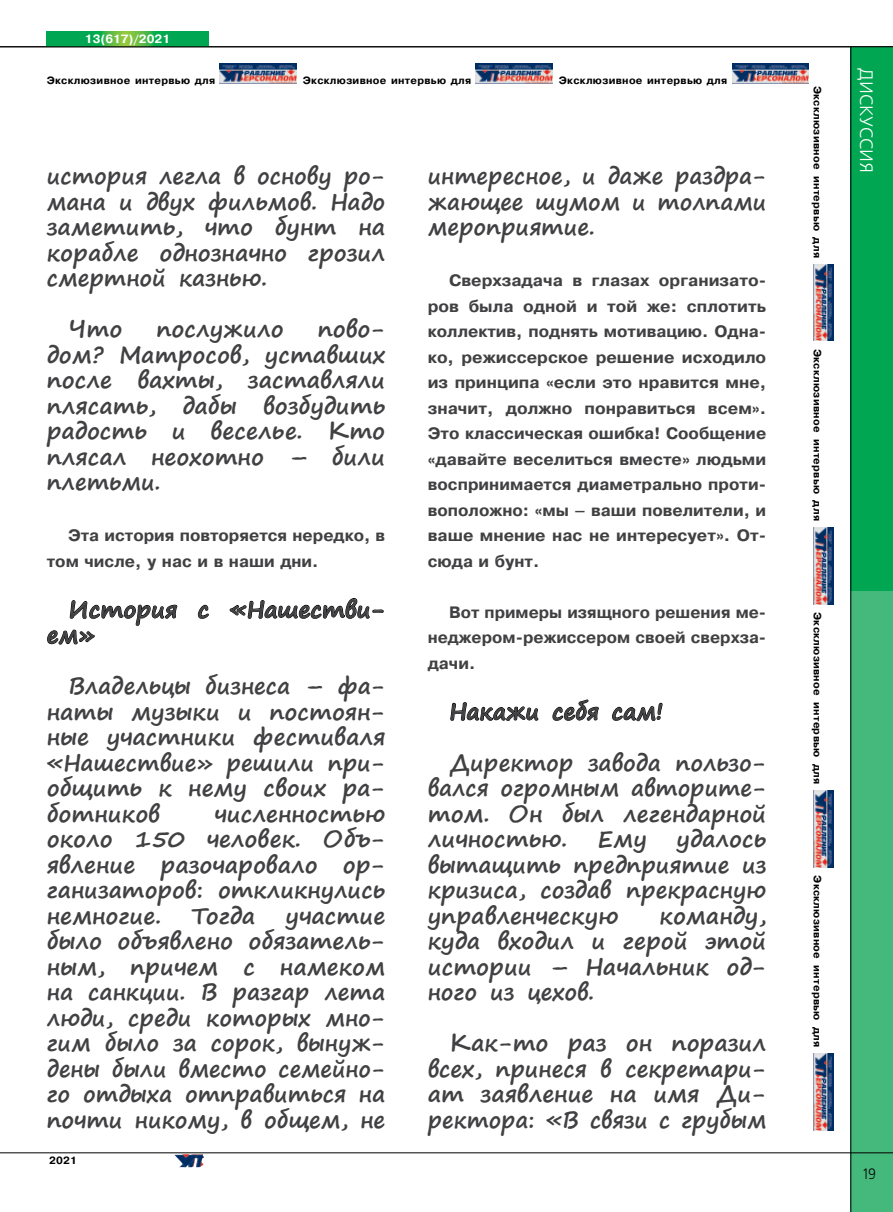
<style>
.page{position:relative;width:893px;height:1212px;background:#fff}
.page>*{position:absolute;margin:0;border:0;box-sizing:border-box;transform-origin:0 0}
.t1{font:700 22.5px/25.5px "Segoe Print";color:#414042;text-align:justify}
.t2{font:18px "Free Set C";color:#fff}
.t3{font:700 16.5px/25.5px "Pragmatica";color:#414042;text-align:justify}
.t4{font:15px "Free Set C";color:#000;scale:.9 1}
.t5{font:700 12px "Pragmatica";color:#fff}
.t6{font:700 10.5px "Pragmatica";letter-spacing:.03em;color:#000}
</style>
<div class="page">
<div style="left:850px;top:536px;width:43px;height:676px;background:#45b97c"></div>
<div style="left:850px;top:47px;width:43px;height:543px;background:#00a651"></div>
<svg style="left:47px;top:31px;width:161px;height:15px;background:#20ae4c"></svg>
<hr style="left:0;top:46px;width:893px;height:1px;background:#000">
<hr style="left:850px;top:47px;width:1px;height:1165px;background:#000">
<hr style="left:0;top:1152px;width:893px;height:1px;background:#000">
<img style="left:814px;top:264px;width:19px;height:77px">
<img style="left:814px;top:527px;width:19px;height:77px">
<img style="left:814px;top:790px;width:19px;height:77px">
<img style="left:814px;top:1053px;width:19px;height:77px">
<img style="left:220px;top:64px;width:77px;height:20px">
<img style="left:476px;top:64px;width:77px;height:20px">
<img style="left:732px;top:64px;width:77px;height:20px">
<img style="left:174px;top:1154px;width:30px;height:13px">
<svg style="left:198px;top:604px;width:11px;height:15px"></svg>
<svg style="left:229px;top:598px;width:155px;height:21px"></svg>
<svg style="left:47px;top:600px;width:131px;height:45px"></svg>
<svg style="left:450px;top:702px;width:89px;height:19px"></svg>
<svg style="left:552px;top:699px;width:47px;height:22px"></svg>
<svg style="left:612px;top:702px;width:51px;height:20px"></svg>
<p class="t5" style="left:85px;top:31px;width:87px">13(617)/2021</p>
<p class="t6" style="left:47px;top:73px;width:170px">Эксклюзивное интервью для</p>
<p class="t6" style="left:303px;top:73px;width:170px">Эксклюзивное интервью для</p>
<p class="t6" style="left:559px;top:73px;width:170px">Эксклюзивное интервью для</p>
<p class="t1" style="left:47px;top:163px;width:340px">история легла в основу ро&shy;мана и двух фильмов. Надо заметить, что бунт на корабле однозначно грозил смертной казнью.</p>
<p class="t1" style="left:68px;top:316px;width:56px">Что</p>
<p class="t1" style="left:156px;top:316px;width:129px">послужило</p>
<p class="t1" style="left:47px;top:316px;width:340px;text-indent:271px">пово&shy;дом? Матросов, уставших после вахты, заставляли плясать, дабы возбудить радость и веселье. Кто плясал неохотно – били плетьми.</p>
<p class="t3" style="left:47px;top:523px;width:340px;text-indent:21px">Эта история повторяется нередко, в том числе, у нас и в наши дни.</p>
<p class="t1" style="left:47px;top:596px;width:340px;text-indent:21px">История с «Нашестви&shy;ем»</p>
<p class="t1" style="left:47px;top:673px;width:340px;text-indent:21px">Владельцы бизнеса – фа&shy;наты музыки и постоян&shy;ные участники фестиваля «Нашествие» решили при&shy;общить к нему своих ра&shy;ботников</p>
<p class="t1" style="left:47px;top:800px;width:340px;text-indent:168px">численностью около 150 человек. Объ&shy;явление разочаровало ор&shy;ганизаторов: откликнулись немногие.</p>
<p class="t1" style="left:191px;top:902px;width:65px">Тогда</p>
<p class="t1" style="left:47px;top:902px;width:340px;text-indent:239px">участие было объявлено обязатель&shy;ным, причем с намеком на санкции. В разгар лета люди, среди которых мно&shy;гим было за сорок, вынуж&shy;дены были вместо семейно&shy;го отдыха отправиться на почти никому, в общем, не</p>
<p class="t6" style="left:49px;top:1154px;width:29px">2021</p>
<p class="t1" style="left:428px;top:163px;width:340px">интересное, и даже раздра&shy;жающее шумом и толпами мероприятие.</p>
<p class="t3" style="left:428px;top:268px;width:340px;text-indent:21px">Сверхзадача в глазах организато&shy;ров была одной и той же: сплотить коллектив, поднять мотивацию. Одна&shy;ко, режиссерское решение исходило из принципа «если это нравится мне, значит, должно понравиться всем».<br>Это классическая ошибка! Сообщение «давайте веселиться вместе» людьми воспринимается диаметрально проти&shy;воположно: «мы – ваши повелители, и ваше мнение нас не интересует». От&shy;сюда и бунт.</p>
<p class="t3" style="left:428px;top:599px;width:340px;text-indent:21px">Вот примеры изящного решения ме&shy;неджером-режиссером своей сверхза&shy;дачи.</p>
<p class="t1" style="left:449px;top:698px;width:216px">Накажи себя сам!</p>
<p class="t1" style="left:428px;top:749px;width:340px;text-indent:21px">Директор завода пользо&shy;вался огромным авторите&shy;том. Он был легендарной личностью.</p>
<p class="t1" style="left:428px;top:826px;width:340px;text-indent:249px">удалось вытащить предприятие из кризиса, создав прекрасную управленческую</p>
<p class="t1" style="left:597px;top:826px;width:51px">Ему</p>
<p class="t1" style="left:428px;top:902px;width:340px;text-indent:232px">команду, куда входил и герой этой истории – Начальник од&shy;ного из цехов.</p>
<p class="t1" style="left:428px;top:1030px;width:340px;text-indent:21px">Как-то раз он поразил всех, принеся в секретари&shy;ат заявление на имя Ди&shy;ректора: «В связи с грубым</p>
<p class="t6" style="left:824px;top:86px;width:174px;rotate:90deg">Эксклюзивное интервью для</p>
<p class="t2" style="left:876px;top:68px;width:106px;rotate:90deg">дискуссия</p>
<p class="t6" style="left:824px;top:349px;width:174px;rotate:90deg">Эксклюзивное интервью для</p>
<p class="t6" style="left:824px;top:612px;width:174px;rotate:90deg">Эксклюзивное интервью для</p>
<p class="t6" style="left:824px;top:875px;width:174px;rotate:90deg">Эксклюзивное интервью для</p>
<p class="t4" style="left:863px;top:1165px;width:16px">19</p>
</div>
